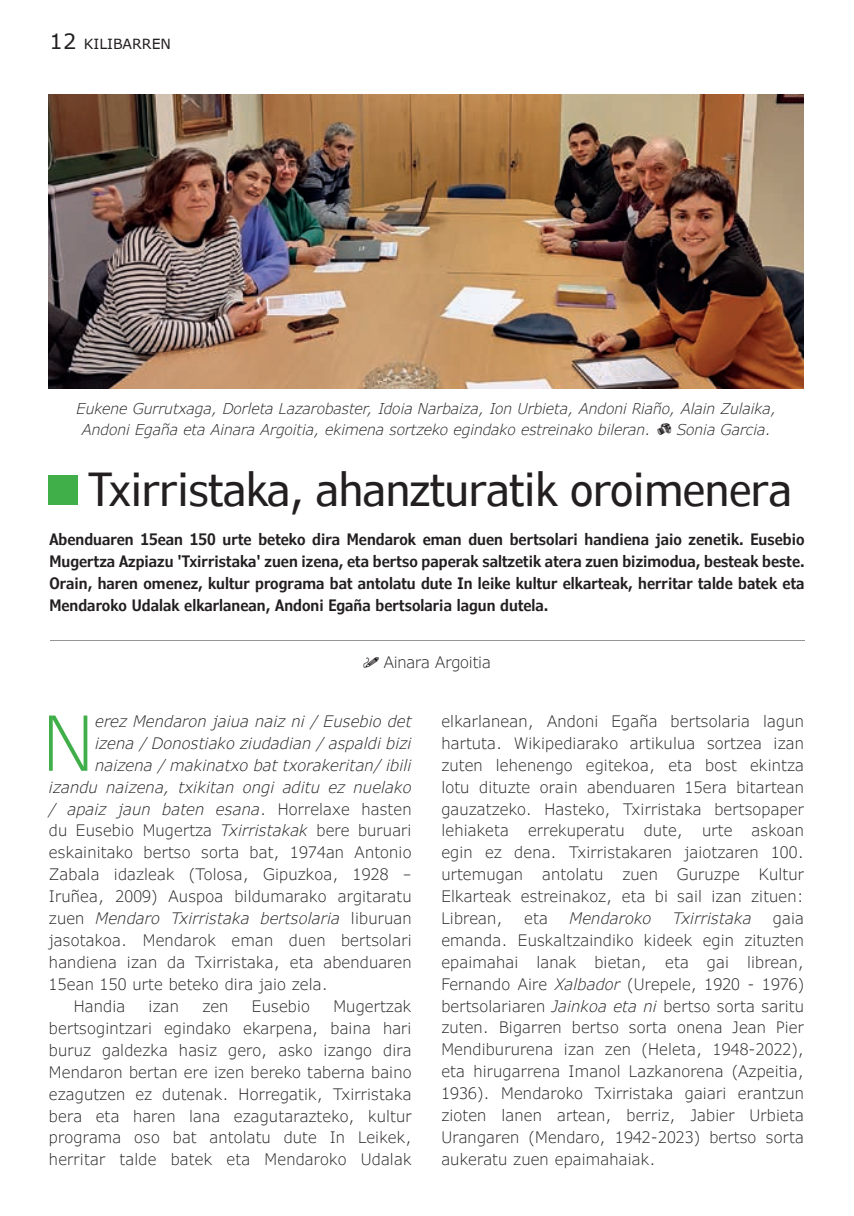
<style>
.page{position:relative;width:854px;height:1216px;background:#fff}
.page>*{position:absolute;margin:0;border:0;box-sizing:border-box;transform-origin:0 0}
.t1{font:300 75.95px "Verdana Pro";color:#40ae49}
.t2{font:condensed 45.5px "Verdana Pro";letter-spacing:-.01em;color:#231f20}
.t3{font:300 15.75px/21.9px "Verdana Pro";letter-spacing:.01em;color:#231f20;text-align:justify}
.t4{font:600 condensed 15.75px/21.9px "Verdana Pro";letter-spacing:.005em;color:#231f20;text-align:justify}
.t5{font:italic 300 15.75px "Verdana Pro";letter-spacing:.01em;color:#231f20}
.t6{font:300 15.75px "Verdana Pro";letter-spacing:-.01em;color:#231f20}
.t7{font:italic 300 14.88px/21px "Verdana Pro";color:#231f20;text-align:center}
.t8{font:14px "Verdana Pro";color:#231f20}
.s1{font-size:21px}
.s2{font-family:"Kamera Dings";font-weight:400;font-style:normal;font-size:15.75px}
.s3{font-style:normal}
.s4{font-style:italic}
</style>
<div class="page">
<img style="left:49px;top:94px;width:754px;height:294px">
<hr style="left:50px;top:640px;width:754px;height:1px;background:#939598">
<p class="t8" style="left:50px;top:35px;width:123px"><span class="s1">12</span> KILIBARREN</p>
<p class="t7" style="left:77px;top:398px;width:701px">Eukene Gurrutxaga, Dorleta Lazarobaster, Idoia Narbaiza, Ion Urbieta, Andoni Riaño, Alain Zulaika,<br>Andoni Egaña eta Ainara Argoitia, ekimena sortzeko egindako estreinako bileran. <span class="s2">l</span> Sonia Garcia.</p>
<h2 class="t2" style="left:89px;top:460px;width:705px">Txirristaka, ahanzturatik oroimenera</h2>
<p class="t4" style="left:49px;top:528px;width:756px">Abenduaren 15ean 150 urte beteko dira Mendarok eman duen bertsolari handiena jaio zenetik. Eusebio Mugertza Azpiazu 'Txirristaka' zuen izena, eta bertso paperak saltzetik atera zuen bizimodua, besteak beste.<br>Orain, haren omenez, kultur programa bat antolatu dute In leike kultur elkarteak, herritar talde batek eta Mendaroko Udalak elkarlanean, Andoni Egaña bertsolaria lagun dutela.</p>
<p class="t6" style="left:383px;top:652px;width:109px">Ainara Argoitia</p>
<h1 class="t1" style="left:42px;top:694px;width:54px">N</h1>
<p class="t5" style="left:95px;top:711px;width:318px">erez Mendaron jaiua naiz ni / Eusebio det</p>
<p class="t5" style="left:95px;top:733px;width:318px">izena / Donostiako ziudadian / aspaldi bizi</p>
<p class="t5" style="left:95px;top:755px;width:318px">naizena / makinatxo bat txorakeritan/ ibili</p>
<p class="t5" style="left:49px;top:776px;width:364px">izandu naizena, txikitan ongi aditu ez nuelako</p>
<p class="t5" style="left:49px;top:798px;width:364px">/ apaiz jaun baten esana<span class="s3">. Horrelaxe hasten</span></p>
<p class="t3" style="left:49px;top:820px;width:364px">du Eusebio Mugertza <span class="s4">Txirristakak</span> bere buruari</p>
<p class="t3" style="left:49px;top:841px;width:364px">eskainitako bertso sorta bat, 1974an Antonio</p>
<p class="t3" style="left:49px;top:863px;width:364px">Zabala idazleak (Tolosa, Gipuzkoa, 1928 –</p>
<p class="t3" style="left:49px;top:885px;width:364px">Iruñea, 2009) Auspoa bildumarako argitaratu</p>
<p class="t5" style="left:49px;top:908px;width:364px"><span class="s3">zuen</span> Mendaro Txirristaka bertsolaria <span class="s3">liburuan</span></p>
<p class="t3" style="left:49px;top:929px;width:364px">jasotakoa. Mendarok eman duen bertsolari</p>
<p class="t3" style="left:49px;top:951px;width:364px">handiena izan da Txirristaka, eta abenduaren</p>
<p class="t3" style="left:49px;top:973px;width:280px">15ean 150 urte beteko dira jaio zela.</p>
<p class="t3" style="left:74px;top:995px;width:53px">Handia</p>
<p class="t3" style="left:149px;top:995px;width:32px">izan</p>
<p class="t3" style="left:202px;top:995px;width:28px">zen</p>
<p class="t3" style="left:252px;top:995px;width:60px">Eusebio</p>
<p class="t3" style="left:49px;top:995px;width:364px;text-indent:284px">Mugertzak bertsogintzari egindako ekarpena, baina hari buruz galdezka hasiz gero, asko izango dira Mendaron bertan ere izen bereko taberna baino ezagutzen ez dutenak. Horregatik, Txirristaka bera eta haren lana ezagutarazteko, kultur programa oso bat antolatu dute In Leikek, herritar talde batek eta Mendaroko Udalak</p>
<p class="t3" style="left:441px;top:710px;width:364px">elkarlanean, Andoni Egaña bertsolaria lagun hartuta. Wikipediarako artikulua sortzea izan zuten lehenengo egitekoa, eta bost ekintza lotu dituzte orain abenduaren 15era bitartean gauzatzeko. Hasteko, Txirristaka bertsopaper lehiaketa errekuperatu dute, urte askoan egin ez dena. Txirristakaren jaiotzaren 100. urtemugan antolatu zuen Guruzpe Kultur Elkarteak estreinakoz, eta bi sail izan zituen:<br>Librean,</p>
<p class="t3" style="left:524px;top:907px;width:25px">eta</p>
<p class="t5" style="left:569px;top:908px;width:83px">Mendaroko</p>
<p class="t5" style="left:672px;top:908px;width:80px">Txirristaka</p>
<p class="t3" style="left:441px;top:907px;width:364px;text-indent:331px">gaia emanda. Euskaltzaindiko kideek egin zituzten epaimahai lanak bietan, eta gai librean, Fernando Aire <span class="s4">Xalbador</span> (Urepele, 1920 - 1976) bertsolariaren <span class="s4">Jainkoa eta ni</span> bertso sorta saritu zuten. Bigarren bertso sorta onena Jean Pier Mendibururena izan zen (Heleta, 1948-2022), eta hirugarrena Imanol Lazkanorena (Azpeitia, 1936). Mendaroko Txirristaka gaiari erantzun zioten lanen artean, berriz, Jabier Urbieta Urangaren (Mendaro, 1942-2023) bertso sorta aukeratu zuen epaimahaiak.</p>
</div>
